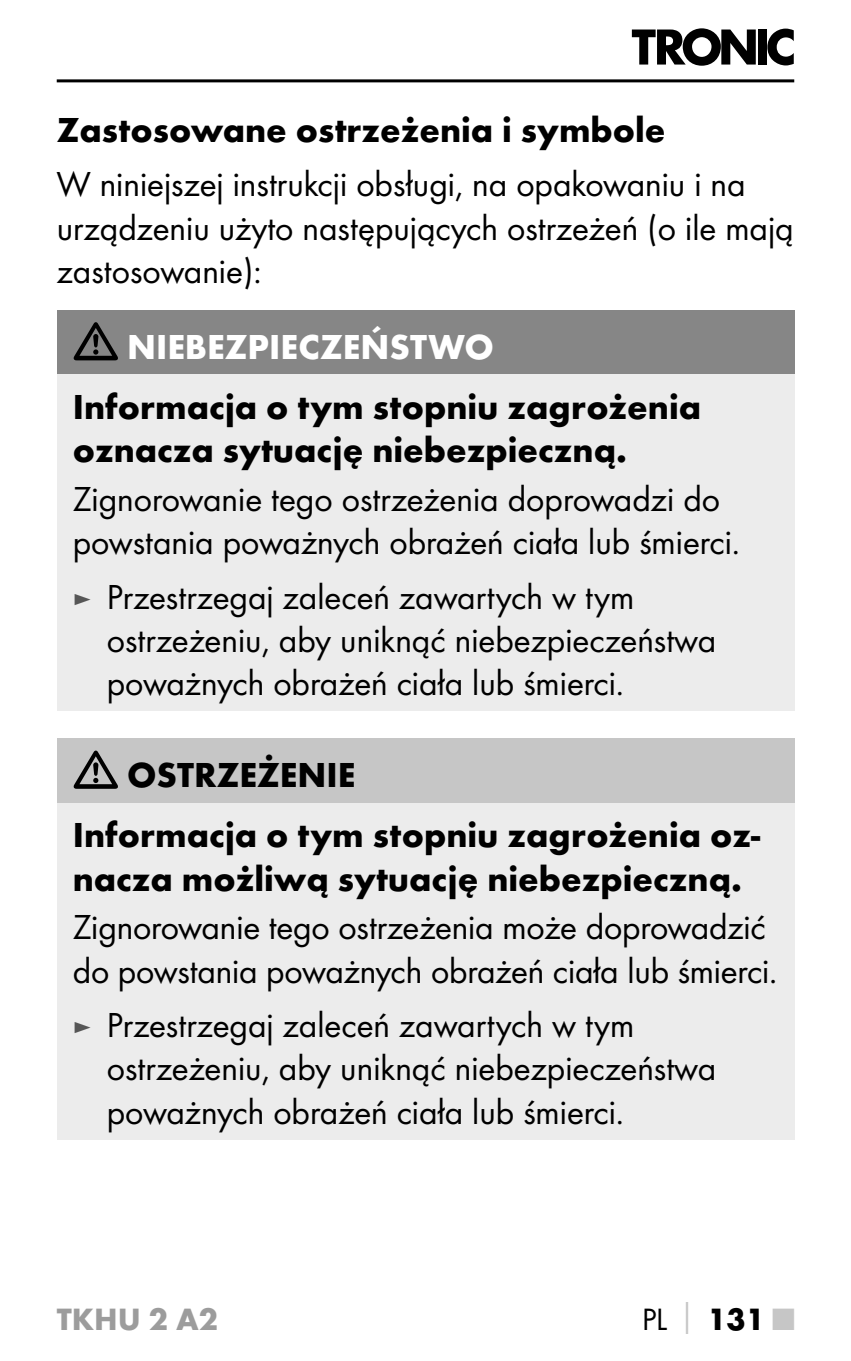
<style>
.page{position:relative;width:851px;height:1361px;background:#fff}
.page>*{position:absolute;margin:0;border:0;box-sizing:border-box;transform-origin:0 0}
.t1{font:36px/43.2px "Futura Boo";color:#000}
.t2{font:700 36px/43.2px "Futura";color:#000}
.t3{font:700 36px "Futura";color:#fff}
.t4{font:700 32px "Futura";color:#9c9c9c}
.t5{font:700 32px "Futura";color:#000}
.s1{font-size:28px;color:#565656}
.s2{font-family:"Futura Boo";font-weight:400}
.s3{color:#c6c6c6}
</style>
<div class="page">
<hr style="left:57px;top:79px;width:737px;height:3px;background:#000">
<svg style="left:631px;top:28px;width:124px;height:38px"></svg>
<div style="left:757px;top:30px;width:9px;height:35px;background:#000"></div>
<svg style="left:767px;top:29px;width:26px;height:36px"></svg>
<div style="left:57px;top:310px;width:737px;height:64px;background:#868686"></div>
<div style="left:57px;top:374px;width:737px;height:337px;background:#ececec"></div>
<svg style="left:74px;top:322px;width:44px;height:38px"></svg>
<div style="left:57px;top:738px;width:737px;height:65px;background:#c6c6c6"></div>
<div style="left:57px;top:803px;width:737px;height:336px;background:#ececec"></div>
<svg style="left:74px;top:750px;width:44px;height:39px"></svg>
<p class="t2" style="left:57px;top:108px;width:610px">Zastosowane ostrzeżenia i symbole</p>
<p class="t1" style="left:57px;top:163px;width:738px">W niniejszej instrukcji obsługi, na opakowaniu i na urządzeniu użyto następujących ostrzeżeń (o ile mają zastosowanie):</p>
<p class="t3" style="left:127px;top:324px;width:368px">NIEBEZPIECZEŃSTWO</p>
<p class="t2" style="left:73px;top:385px;width:629px">Informacja o tym stopniu zagrożenia oznacza sytuację niebezpieczną.</p>
<p class="t1" style="left:73px;top:477px;width:664px">Zignorowanie tego ostrzeżenia doprowadzi do powstania poważnych obrażeń ciała lub śmierci.</p>
<p class="t1" style="left:107px;top:575px;width:611px;text-indent:-34px"><span class="s1">►</span> Przestrzegaj zaleceń zawartych w tym ostrzeżeniu, aby uniknąć niebezpieczeństwa poważnych obrażeń ciała lub śmierci.</p>
<p class="t2" style="left:73px;top:744px;width:689px;line-height:60.4px;text-indent:54px">OSTRZEŻENIE<br>Informacja o tym stopniu zagrożenia oz-</p>
<p class="t2" style="left:73px;top:856px;width:667px">nacza możliwą sytuację niebezpieczną.</p>
<p class="t1" style="left:73px;top:905px;width:701px">Zignorowanie tego ostrzeżenia może doprowadzić do powstania poważnych obrażeń ciała lub śmierci.</p>
<p class="t1" style="left:107px;top:1003px;width:611px;text-indent:-34px"><span class="s1">►</span> Przestrzegaj zaleceń zawartych w tym ostrzeżeniu, aby uniknąć niebezpieczeństwa poważnych obrażeń ciała lub śmierci.</p>
<p class="t4" style="left:57px;top:1299px;width:163px">TKHU 2 A2</p>
<p class="t5" style="left:642px;top:1299px;width:154px"><span class="s2">PL</span><span class="s3">│</span>131 <span class="s3">■</span></p>
</div>
